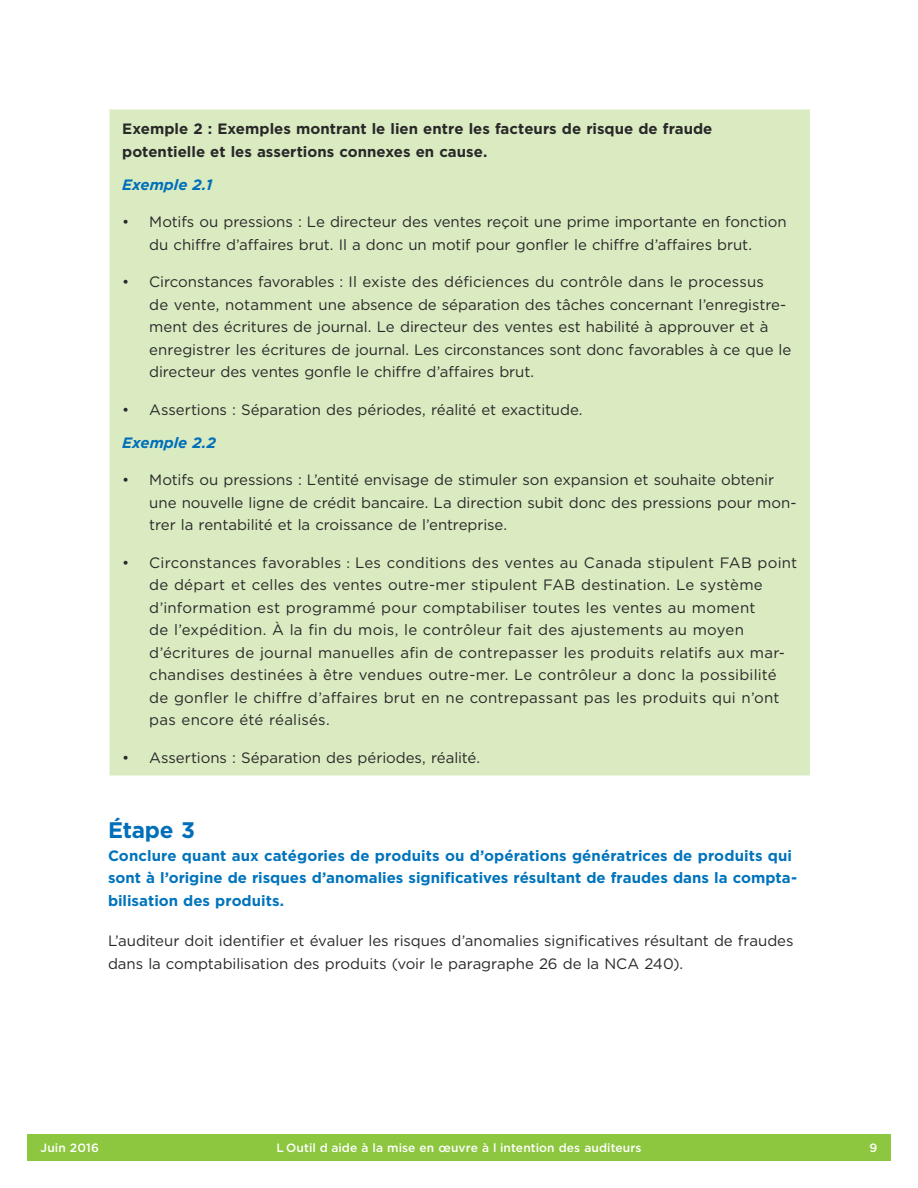
<style>
.page{position:relative;width:918px;height:1188px;background:#fff}
.page>*{position:absolute;margin:0;border:0;box-sizing:border-box;transform-origin:0 0}
.t1{font:700 22.5px "Gotham";letter-spacing:-.01em;color:#006fba}
.t2{font:15px/22.5px "Gotham";color:#292829}
.t3{font:700 15px/22.5px "Gotham";letter-spacing:.005em;color:#0074bc}
.t4{font:700 15px/22.5px "Gotham";color:#292829}
.t5{font:italic 700 15px "Gotham";color:#006fba}
.t6{font:500 12px "Gotham";letter-spacing:.005em;color:#fff}
.s1{font-family:"Times New Roman"}
</style>
<div class="page">
<div style="left:109px;top:109px;width:702px;height:667px;background:#daebc1"></div>
<hr style="left:108px;top:775px;width:704px;height:2px;background:#fff">
<hr style="left:810px;top:109px;width:2px;height:666px;background:#fff">
<hr style="left:108px;top:109px;width:2px;height:666px;background:#fff">
<hr style="left:108px;top:108px;width:704px;height:2px;background:#fff">
<div style="left:27px;top:1134px;width:864px;height:27px;background:#8dc63f"></div>
<p class="t4" style="left:122px;top:118px;width:592px">Exemple 2 : Exemples montrant le lien entre les facteurs de risque de fraude potentielle et les assertions connexes en cause.</p>
<h4 class="t5" style="left:122px;top:174px;width:92px">Exemple 2.1</h4>
<p class="t2" style="left:122px;top:210px;width:666px;text-align:center">• Motifs ou pressions : Le directeur des ventes reçoit une prime importante en fonction du chifre d’afaires brut. Il a donc un motif pour gonfer le chifre d’afaires brut.</p>
<p class="t2" style="left:149px;top:270px;width:644px;text-indent:-27px">• Circonstances favorables : Il existe des défciences du contrôle dans le processus<br>de vente, notamment une absence de séparation des tâches concernant l’enregistre&shy;ment des écritures de journal. Le directeur des ventes est habilité à approuver et à enregistrer les écritures de journal. Les circonstances sont donc favorables à ce que le directeur des ventes gonfe le chifre d’afaires brut.</p>
<p class="t2" style="left:122px;top:398px;width:462px">• Assertions : Séparation des périodes, réalité et exactitude.</p>
<h4 class="t5" style="left:122px;top:432px;width:95px">Exemple 2.2</h4>
<p class="t2" style="left:149px;top:468px;width:649px;text-indent:-27px">• Motifs ou pressions : L’entité envisage de stimuler son expansion et souhaite obtenir une nouvelle ligne de crédit bancaire. La direction subit donc des pressions pour mon&shy;trer la rentabilité et la croissance de l’entreprise.</p>
<p class="t2" style="left:149px;top:551px;width:650px;text-indent:-27px">• Circonstances favorables <span class="s1">:</span> Les conditions des ventes au Canada stipulent FAB point de départ et celles des ventes outre-mer stipulent FAB destination. Le système d’information est programmé pour comptabiliser toutes les ventes au moment<br>de l’expédition. À la fn du mois, le contrôleur fait des ajustements au moyen d’écritures de journal manuelles afn de contrepasser les produits relatifs aux mar&shy;chandises destinées à être vendues outre-mer. Le contrôleur a donc la possibilité de gonfer le chifre d’afaires brut en ne contrepassant pas les produits qui n’ont pas encore été réalisés.</p>
<p class="t2" style="left:122px;top:746px;width:359px">• Assertions : Séparation des périodes, réalité.</p>
<h2 class="t1" style="left:108px;top:816px;width:89px">Étape 3</h2>
<h3 class="t3" style="left:108px;top:844px;width:691px">Conclure quant aux catégories de produits ou d’opérations génératrices de produits qui sont à l’origine de risques d’anomalies signifcatives résultant de fraudes dans la compta&shy;bilisation des produits.</h3>
<p class="t2" style="left:108px;top:930px;width:687px">L’auditeur doit identifer et évaluer les risques d’anomalies signifcatives résultant de fraudes dans la comptabilisation des produits (voir le paragraphe 26 de la NCA 240).</p>
<p class="t6" style="left:40px;top:1140px;width:60px">Juin 2016</p>
<p class="t6" style="left:277px;top:1140px;width:366px">L Outil d aide à la mise en œuvre à l intention des auditeurs</p>
<p class="t6" style="left:870px;top:1140px;width:9px">9</p>
</div>
